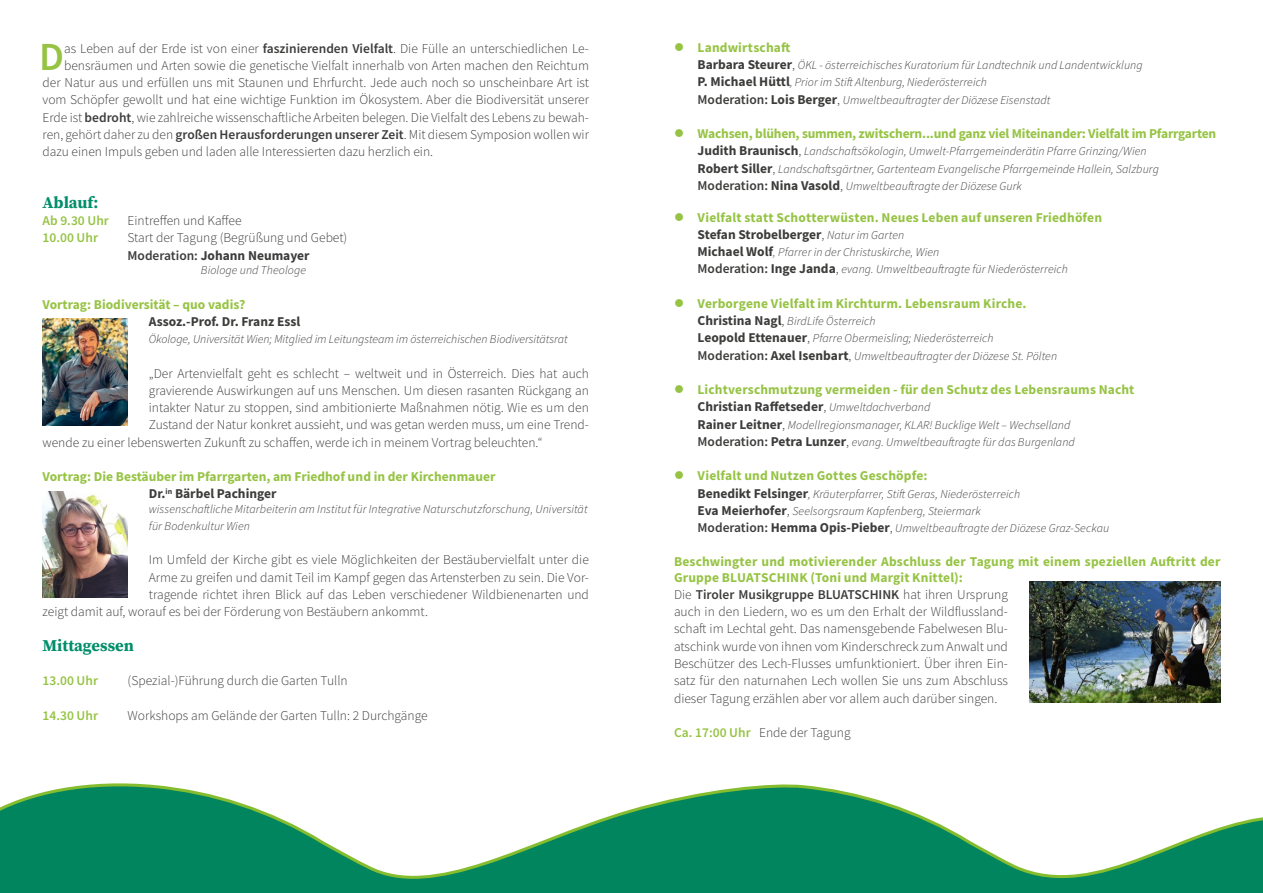
<style>
.page{position:relative;width:1263px;height:893px;background:#fff}
.page>*{position:absolute;margin:0;border:0;box-sizing:border-box;transform-origin:0 0}
.t1{font:600 39.9px "Source Sans Pro";color:#96c344}
.t2{font:700 16.5px "Source Serif Pro";color:#008e6b}
.t3{font:300 13.5px/17.1px "Source Sans Pro";color:#3c3c3b}
.t4{font:700 13.5px/17.2px "Source Sans Pro";color:#96c344}
.t5{font:600 13.5px "Source Sans Pro";color:#96c344}
.t6{font:700 13.5px "Source Sans Pro";color:#3c3c3b}
.t7{font:italic 300 12px/17.2px "Source Sans Pro";letter-spacing:.005em;color:#3c3c3b}
.s1{font-weight:600}
.s2{font-weight:700}
.s3{color:#3c3c3b}
.s4{font-weight:700;font-style:normal;font-size:13.5px}
.s5{font-style:normal;font-size:13.5px}
.s6{font-weight:600;font-style:normal;font-size:13.5px}
.s7{font-weight:300;color:#3c3c3b}
.s8{font-weight:300;font-style:italic;font-size:12px;color:#3c3c3b}
.s9{font-weight:700;color:#96c344}
.s10{font-weight:600;color:#96c344}
</style>
<div class="page">
<svg style="left:0;top:783px;width:1263px;height:110px"></svg>
<img style="left:43px;top:319px;width:85px;height:106px">
<img style="left:43px;top:491px;width:84px;height:106px">
<img style="left:1029px;top:581px;width:191px;height:122px">
<h1 class="t1" style="left:39px;top:30px;width:26px">D</h1>
<p class="t3" style="left:64px;top:40px;width:526px">as Leben auf der Erde ist von einer <span class="s1">faszinierenden Vielfalt</span>. Die Fülle an unterschiedlichen Le-</p>
<p class="t3" style="left:64px;top:57px;width:526px">bensräumen und Arten sowie die genetische Vielfalt innerhalb von Arten machen den Reichtum</p>
<p class="t3" style="left:43px;top:74px;width:548px">der Natur aus und erfüllen uns mit Staunen und Ehrfurcht. Jede auch noch so unscheinbare Art ist</p>
<p class="t3" style="left:43px;top:91px;width:548px">vom Schöpfer gewollt und hat eine wichtige Funktion im Ökosystem. Aber die Biodiversität unserer</p>
<p class="t3" style="left:43px;top:109px;width:548px">Erde ist <span class="s1">bedroht</span>, wie zahlreiche wissenschaftliche Arbeiten belegen. Die Vielfalt des Lebens zu bewah-</p>
<p class="t3" style="left:43px;top:126px;width:548px">ren, gehört daher zu den <span class="s1">großen Herausforderungen unserer Zeit</span>. Mit diesem Symposion wollen wir</p>
<p class="t3" style="left:43px;top:143px;width:392px">dazu einen Impuls geben und laden alle Interessierten dazu herzlich ein.</p>
<p class="t2" style="left:43px;top:191px;width:57px">Ablauf:</p>
<p class="t5" style="left:43px;top:212px;width:68px">Ab 9.30 Uhr</p>
<p class="t3" style="left:128px;top:212px;width:116px">Eintreffen und Kaffee</p>
<p class="t5" style="left:43px;top:229px;width:57px">10.00 Uhr</p>
<p class="t3" style="left:128px;top:229px;width:221px">Start der Tagung (Begrüßung und Gebet)<br><span class="s1">Moderation:</span> <span class="s2">Johann Neumayer</span></p>
<p class="t7" style="left:201px;top:261px;width:107px">Biologe und Theologe</p>
<p class="t4" style="left:43px;top:295px;width:204px">Vortrag: Biodiversität – quo vadis?</p>
<p class="t6" style="left:149px;top:312px;width:153px">Assoz.-Prof. Dr. Franz Essl</p>
<p class="t7" style="left:149px;top:330px;width:420px">Ökologe, Universität Wien; Mitglied im Leitungsteam im österreichischen Biodiversitätsrat</p>
<p class="t3" style="left:149px;top:365px;width:442px">„Der Artenvielfalt geht es schlecht – weltweit und in Österreich. Dies hat auch</p>
<p class="t3" style="left:149px;top:382px;width:442px">gravierende Auswirkungen auf uns Menschen. Um diesen rasanten Rückgang an</p>
<p class="t3" style="left:149px;top:399px;width:442px">intakter Natur zu stoppen, sind ambitionierte Maßnahmen nötig. Wie es um den</p>
<p class="t3" style="left:149px;top:416px;width:442px">Zustand der Natur konkret aussieht, und was getan werden muss, um eine Trend-</p>
<p class="t3" style="left:43px;top:434px;width:502px">wende zu einer lebenswerten Zukunft zu schaffen, werde ich in meinem Vortrag beleuchten.“</p>
<p class="t4" style="left:149px;top:468px;width:348px;text-indent:-106px">Vortrag: Die Bestäuber im Pfarrgarten, am Friedhof und in der Kirchenmauer<br><span class="s3">Dr.</span><sup>in</sup> <span class="s3">Bärbel Pachinger</span></p>
<p class="t7" style="left:149px;top:500px;width:440px">wissenschaftliche Mitarbeiterin am Institut für Integrative Naturschutzforschung, Universität für Bodenkultur Wien</p>
<p class="t3" style="left:149px;top:551px;width:442px">Im Umfeld der Kirche gibt es viele Möglichkeiten der Bestäubervielfalt unter die</p>
<p class="t3" style="left:149px;top:569px;width:442px">Arme zu greifen und damit Teil im Kampf gegen das Artensterben zu sein. Die Vor-</p>
<p class="t3" style="left:149px;top:586px;width:442px">tragende richtet ihren Blick auf das Leben verschiedener Wildbienenarten und</p>
<p class="t3" style="left:43px;top:603px;width:387px">zeigt damit auf, worauf es bei der Förderung von Bestäubern ankommt.</p>
<p class="t2" style="left:43px;top:634px;width:93px">Mittagessen</p>
<p class="t5" style="left:43px;top:672px;width:57px">13.00 Uhr</p>
<p class="t3" style="left:128px;top:672px;width:222px">(Spezial-)Führung durch die Garten Tulln</p>
<p class="t5" style="left:43px;top:706px;width:57px">14.30 Uhr</p>
<p class="t3" style="left:128px;top:707px;width:302px">Workshops am Gelände der Garten Tulln: 2 Durchgänge</p>
<p class="t4" style="left:674px;top:39px;width:118px">● Landwirtschaft</p>
<p class="t7" style="left:698px;top:56px;width:447px"><span class="s4">Barbara Steurer</span><span class="s5">,</span> ÖKL - österreichisches Kuratorium für Landtechnik und Landentwicklung<br><span class="s4">P. Michael Hüttl</span>, Prior im Stift Altenburg, Niederösterreich<br><span class="s6">Moderation:</span> <span class="s4">Lois Berger</span><span class="s5">,</span> Umweltbeauftragter der Diözese Eisenstadt</p>
<p class="t4" style="left:674px;top:125px;width:544px">● Wachsen, blühen, summen, zwitschern...und ganz viel Miteinander: Vielfalt im Pfarrgarten</p>
<p class="t7" style="left:698px;top:143px;width:463px"><span class="s4">Judith Braunisch</span><span class="s5">,</span> Landschaftsökologin, Umwelt-Pfarrgemeinderätin Pfarre Grinzing/Wien<br><span class="s4">Robert Siller</span><span class="s5">,</span> Landschaftsgärtner, Gartenteam Evangelische Pfarrgemeinde Hallein, Salzburg<br><span class="s6">Moderation:</span> <span class="s4">Nina Vasold</span><span class="s5">,</span> Umweltbeauftragte der Diözese Gurk</p>
<p class="t4" style="left:698px;top:208px;width:406px;text-indent:-24px">● Vielfalt statt Schotterwüsten. Neues Leben auf unseren Friedhöfen<br><span class="s3">Stefan Strobelberger</span><span class="s7">,</span> <span class="s8">Natur im Garten</span></p>
<p class="t7" style="left:698px;top:243px;width:372px"><span class="s4">Michael Wolf</span>, Pfarrer in der Christuskirche, Wien<br><span class="s6">Moderation:</span> <span class="s4">Inge Janda</span><span class="s5">,</span> evang. Umweltbeauftragte für Niederösterreich</p>
<p class="t4" style="left:674px;top:294px;width:354px">● Verborgene Vielfalt im Kirchturm. Lebensraum Kirche.</p>
<p class="t7" style="left:698px;top:312px;width:361px"><span class="s4">Christina Nagl</span><span class="s5">,</span> BirdLife Österreich<br><span class="s4">Leopold Ettenauer</span><span class="s5">,</span> Pfarre Obermeisling; Niederösterreich<br><span class="s6">Moderation:</span> <span class="s4">Axel Isenbart</span><span class="s5">,</span> Umweltbeauftragter der Diözese St. Pölten</p>
<p class="t4" style="left:698px;top:381px;width:438px;text-indent:-24px">● Lichtverschmutzung vermeiden - für den Schutz des Lebensraums Nacht<br><span class="s3">Christian Raffetseder</span><span class="s7">,</span> <span class="s8">Umweltdachverband</span></p>
<p class="t7" style="left:698px;top:416px;width:379px"><span class="s4">Rainer Leitner</span><span class="s5">,</span> Modellregionsmanager, KLAR! Bucklige Welt – Wechselland<br><span class="s6">Moderation:</span> <span class="s4">Petra Lunzer</span><span class="s5">,</span> evang. Umweltbeauftragte für das Burgenland</p>
<p class="t4" style="left:674px;top:467px;width:255px">● Vielfalt und Nutzen Gottes Geschöpfe:</p>
<p class="t7" style="left:698px;top:485px;width:413px"><span class="s4">Benedikt Felsinger</span>, Kräuterpfarrer, Stift Geras, Niederösterreich<br><span class="s4">Eva Meierhofer</span><span class="s5">,</span> Seelsorgsraum Kapfenberg, Steiermark<br><span class="s6">Moderation:</span> <span class="s4">Hemma Opis-Pieber</span><span class="s5">,</span> Umweltbeauftragte der Diözese Graz-Seckau</p>
<p class="t3" style="left:674px;top:552px;width:548px"><span class="s9">Beschwingter und motivierender Abschluss der Tagung mit einem speziellen Auftritt der Gruppe BLUATSCHINK (Toni und Margit Knittel):<br></span>Die <span class="s1">Tiroler Musikgruppe BLUATSCHINK</span> hat ihren Ursprung<br>auch in den Liedern, wo es um den Erhalt der Wildflussland-<br>schaft im Lechtal geht. Das namensgebende Fabelwesen Blu-<br>atschink wurde von ihnen vom Kinderschreck zum Anwalt und<br>Beschützer des Lech-Flusses umfunktioniert. Über ihren Ein-<br>satz für den naturnahen Lech wollen Sie uns zum Abschluss<br>dieser Tagung erzählen aber vor allem auch darüber singen.</p>
<p class="t3" style="left:674px;top:724px;width:178px"><span class="s10">Ca. 17:00 Uhr</span> Ende der Tagung</p>
</div>
